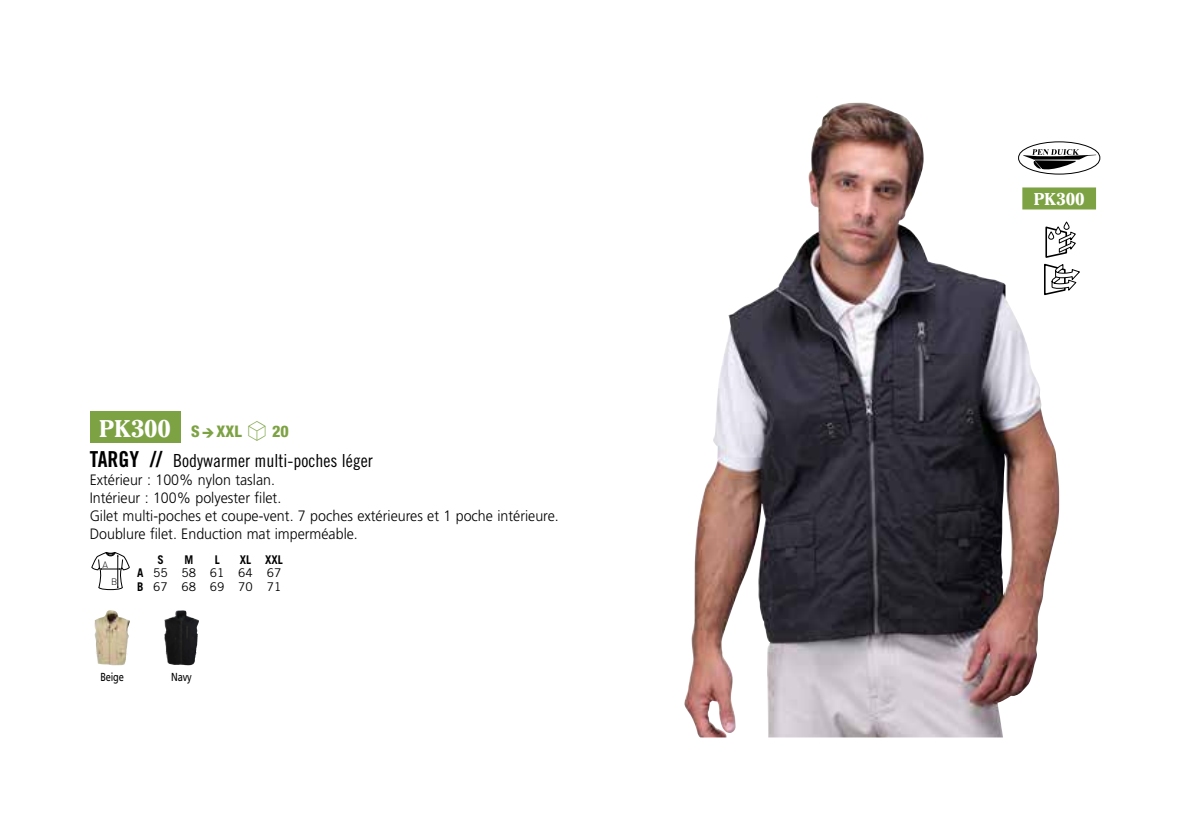
<style>
.page{position:relative;width:1191px;height:840px;background:#fff}
.page>*{position:absolute;margin:0;border:0;box-sizing:border-box;transform-origin:0 0}
.t1{font:700 24px "Cheltenham LT";color:#fff}
.t2{font:18px "Trade Gothic LT Cond Eighteen";color:#000}
.t3{font:700 17px "Cheltenham LT";color:#fff}
.t4{font:800 condensed 16px "Helvetica Neue LT";color:#7da243}
.t5{font:300 15px/18px "Frutiger LT";color:#000;scale:.95 1}
.t6{font:12px/13.6px "Trade Gothic LT";color:#000}
.t7{font:700 12px "Trade Gothic LT";color:#000;scale:.95 1}
.t8{font:11.6px "Frutiger LT";letter-spacing:-.02em;color:#000;scale:.8 1}
.t9{font:300 9.2px "DIN";color:#000}
.s1{font-family:"Trade Gothic LT Bold Cond Twenty";font-size:22px}
.s2{font-family:"Communications P06";font-weight:400;font-stretch:normal}
.s3{font-family:"Linotype Shapeshifter";font-weight:400;font-stretch:normal;font-size:26px}
.s4{font-weight:700}
</style>
<div class="page">
<img style="left:684px;top:107px;width:375px;height:630px">
<div style="left:90px;top:411px;width:90px;height:31px;background:#7da243"></div>
<svg style="left:92px;top:552px;width:38px;height:37px"></svg>
<svg style="left:1017px;top:141px;width:83px;height:34px"></svg>
<div style="left:1022px;top:187px;width:74px;height:22px;background:#7da243"></div>
<div style="left:1063px;top:221px;width:6px;height:9px;border:1px solid #000;border-radius:2px"></div>
<svg style="left:1041px;top:222px;width:39px;height:74px"></svg>
<img style="left:94px;top:610px;width:36px;height:55px">
<img style="left:164px;top:610px;width:33px;height:55px">
<h1 class="t1" style="left:99px;top:413px;width:74px">PK300</h1>
<p class="t2" style="left:90px;top:449px;width:285px"><span class="s1">TARGY //</span> Bodywarmer multi-poches léger</p>
<p class="t5" style="left:90px;top:470px;width:495px">Extérieur : 100% nylon taslan.<br>Intérieur : 100% polyester filet.<br>Gilet multi-poches et coupe-vent. 7 poches extérieures et 1 poche intérieure.<br>Doublure filet. Enduction mat imperméable.</p>
<p class="t9" style="left:103px;top:559px;width:7px">A</p>
<p class="t9" style="left:111px;top:576px;width:8px">B</p>
<p class="t4" style="left:191px;top:421px;width:99px">S<span class="s2">a</span>XXL <span class="s3">S</span> 20</p>
<p class="t7" style="left:157px;top:551px;width:8px">S</p>
<p class="t7" style="left:184px;top:551px;width:11px">M</p>
<p class="t7" style="left:215px;top:551px;width:7px">L</p>
<p class="t6" style="left:137px;top:552px;width:147px;text-indent:103px"><span class="s4">XL XXL<br>A</span> 55 58 61 64 67<br><span class="s4">B</span> 67 68 69 70 71</p>
<p class="t8" style="left:100px;top:670px;width:31px">Beige</p>
<p class="t8" style="left:171px;top:670px;width:27px">Navy</p>
<p class="t3" style="left:1033px;top:189px;width:52px">PK300</p>
</div>
